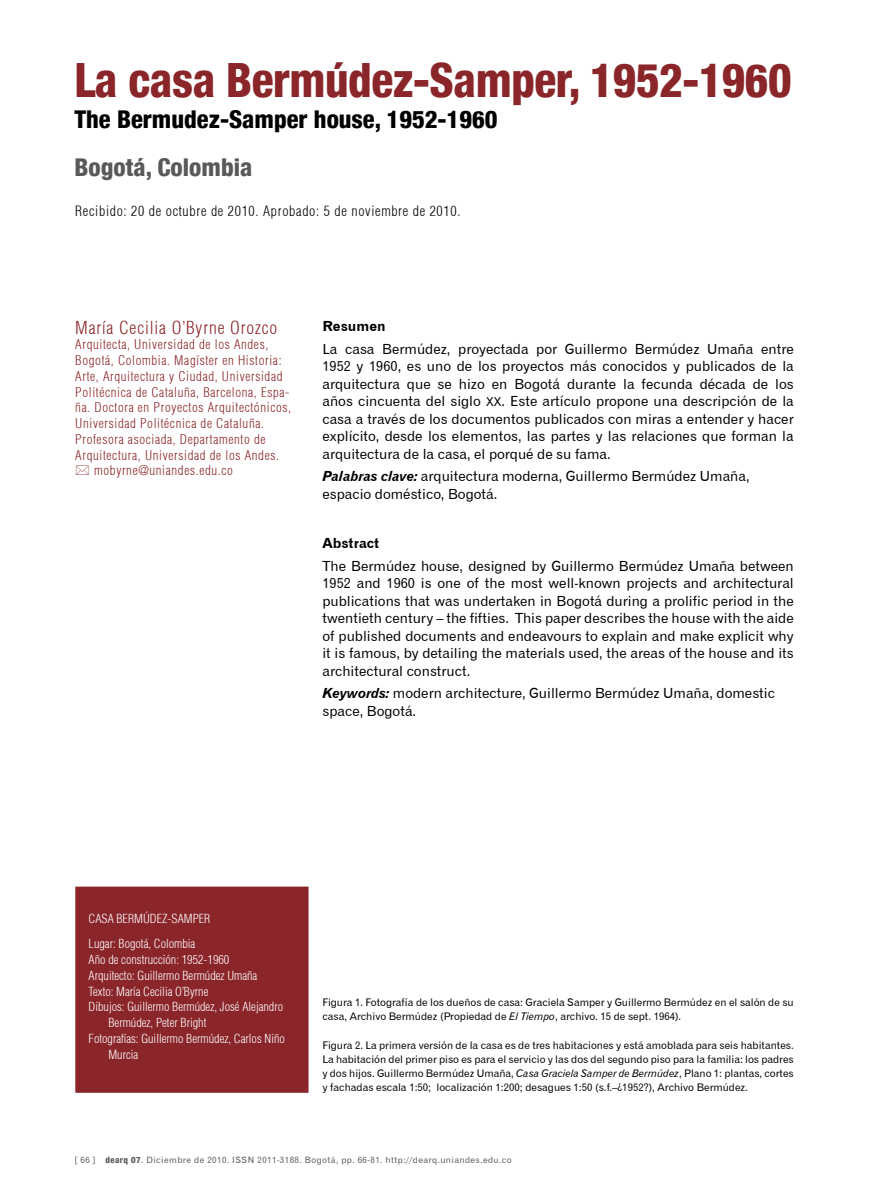
<style>
.page{position:relative;width:893px;height:1191px;background:#fff}
.page>*{position:absolute;margin:0;border:0;box-sizing:border-box;transform-origin:0 0}
.t1{font:800 condensed 47.25px "Helvetica 87";letter-spacing:-.01em;color:#8a2529;scale:.96 1}
.t2{font:800 condensed 24.5px/47.8px "Helvetica 87";color:#000}
.t3{font:300 condensed 17.5px "Helvetica";letter-spacing:.05em;color:#8a2529}
.t4{font:14px/17.5px "Gothic 720 BT Roman B";color:#000}
.t5{font:300 condensed 14px "Helvetica";letter-spacing:.05em;color:#000}
.t6{font:300 condensed 13.12px "Helvetica";letter-spacing:.05em;color:#8a2529}
.t7{font:300 condensed 12.25px/25.7px "Helvetica";color:#fff}
.t8{font:10.5px/14px "Gothic 720 BT Roman B";color:#000}
.t9{font:8.75px "Gothic 720 BT Roman B";letter-spacing:.05em;color:#58595b}
.s1{color:#58595b}
.s2{font-family:"Gothic 720 BT Bold B"}
.s3{font-size:12.25px}
.s4{font-family:"Gothic 720 BT Bold Italic B"}
.s5{font-family:"Gothic 720 BT Italic B"}
.s6{font-family:"Helvetica 87";font-weight:800;font-stretch:condensed}
</style>
<div class="page">
<div style="left:75px;top:886px;width:234px;height:206px;background:#8a2529;border:2px solid #8a2529"></div>
<p class="t1" style="left:74px;top:51px;width:749px">La casa Bermúdez-Samper, 1952-1960</p>
<p class="t2" style="left:74px;top:95px;width:425px">The Bermudez-Samper house, 1952-1960<br><span class="s1">Bogotá, Colombia</span></p>
<p class="t5" style="left:75px;top:202px;width:387px">Recibido: 20 de octubre de 2010. Aprobado: 5 de noviembre de 2010.</p>
<p class="t3" style="left:75px;top:316px;width:204px">María Cecilia O’Byrne Orozco</p>
<p class="t6" style="left:75px;top:336px;width:194px">Arquitecta, Universidad de los Andes,</p>
<p class="t6" style="left:75px;top:352px;width:208px">Bogotá, Colombia. Magíster en Historia:</p>
<p class="t6" style="left:75px;top:368px;width:209px">Arte, Arquitectura y Ciudad, Universidad</p>
<p class="t6" style="left:75px;top:384px;width:216px">Politécnica de Cataluña, Barcelona, Espa-</p>
<p class="t6" style="left:75px;top:399px;width:217px">ña. Doctora en Proyectos Arquitectónicos,</p>
<p class="t6" style="left:75px;top:415px;width:190px">Universidad Politécnica de Cataluña.</p>
<p class="t6" style="left:75px;top:431px;width:192px">Profesora asociada, Departamento de</p>
<p class="t6" style="left:75px;top:447px;width:205px">Arquitectura, Universidad de los Andes.</p>
<p class="t6" style="left:94px;top:462px;width:140px">mobyrne@uniandes.edu.co</p>
<p class="t4" style="left:322px;top:315px;width:473px;line-height:22.4px"><span class="s2">Resumen<br></span>La casa Bermúdez, proyectada por Guillermo Bermúdez Umaña entre</p>
<p class="t4" style="left:322px;top:357px;width:473px;text-align:justify">1952 y 1960, es uno de los proyectos más conocidos y publicados de la arquitectura que se hizo en Bogotá durante la fecunda década de los años cincuenta del siglo <span class="s3">XX</span>. Este artículo propone una descripción de la casa a través de los documentos publicados con miras a entender y hacer explícito, desde los elementos, las partes y las relaciones que forman la arquitectura de la casa, el porqué de su fama.</p>
<p class="t4" style="left:322px;top:467px;width:429px"><span class="s4">Palabras clave:</span> arquitectura moderna, Guillermo Bermúdez Umaña, espacio doméstico, Bogotá.</p>
<p class="t4" style="left:322px;top:532px;width:473px;line-height:22.4px"><span class="s2">Abstract<br></span>The Bermúdez house, designed by Guillermo Bermúdez Umaña between</p>
<p class="t4" style="left:322px;top:574px;width:473px;text-align:justify">1952 and 1960 is one of the most well-known projects and architectural publications that was undertaken in Bogotá during a prolific period in the twentieth century – the fifties. This paper describes the house with the aide of published documents and endeavours to explain and make explicit why it is famous, by detailing the materials used, the areas of the house and its architectural construct.</p>
<p class="t4" style="left:322px;top:684px;width:454px"><span class="s4">Keywords:</span> modern architecture, Guillermo Bermúdez Umaña, domestic space, Bogotá.</p>
<p class="t7" style="left:89px;top:905px;width:123px">CASA BERMÚDEZ-SAMPER<br>Lugar: Bogotá, Colombia</p>
<p class="t7" style="left:89px;top:946px;width:142px">Año de construcción: 1952-1960</p>
<p class="t7" style="left:89px;top:962px;width:170px">Arquitecto: Guillermo Bermúdez Umaña</p>
<p class="t7" style="left:89px;top:978px;width:121px">Texto: María Cecilia O’Byrne</p>
<p class="t7" style="left:89px;top:994px;width:196px">Dibujos: Guillermo Bermúdez, José Alejandro</p>
<p class="t7" style="left:108px;top:1009px;width:99px">Bermúdez, Peter Bright</p>
<p class="t7" style="left:89px;top:1025px;width:198px">Fotografías: Guillermo Bermúdez, Carlos Niño</p>
<p class="t7" style="left:108px;top:1041px;width:31px">Murcia</p>
<p class="t8" style="left:322px;top:995px;width:473px">Figura 1. Fotografía de los dueños de casa: Graciela Samper y Guillermo Bermúdez en el salón de su casa, Archivo Bermúdez (Propiedad de <span class="s5">El Tiempo</span>, archivo. 15 de sept. 1964).</p>
<p class="t8" style="left:322px;top:1038px;width:473px;text-align:justify">Figura 2. La primera versión de la casa es de tres habitaciones y está amoblada para seis habitantes.<br>La habitación del primer piso es para el servicio y las dos del segundo piso para la familia: los padres y dos hijos. Guillermo Bermúdez Umaña, <span class="s5">Casa Graciela Samper de Bermúdez</span>, Plano 1: plantas, cortes y fachadas escala 1:50; localización 1:200; desagues 1:50 (s.f.–¿1952?), Archivo Bermúdez.</p>
<p class="t9" style="left:74px;top:1154px;width:439px">[ 66 ] <span class="s6">dearq 07</span>. Diciembre de 2010. ISSN 2011-3188. Bogotá, pp. 66-81. http://dearq.uniandes.edu.co</p>
</div>
